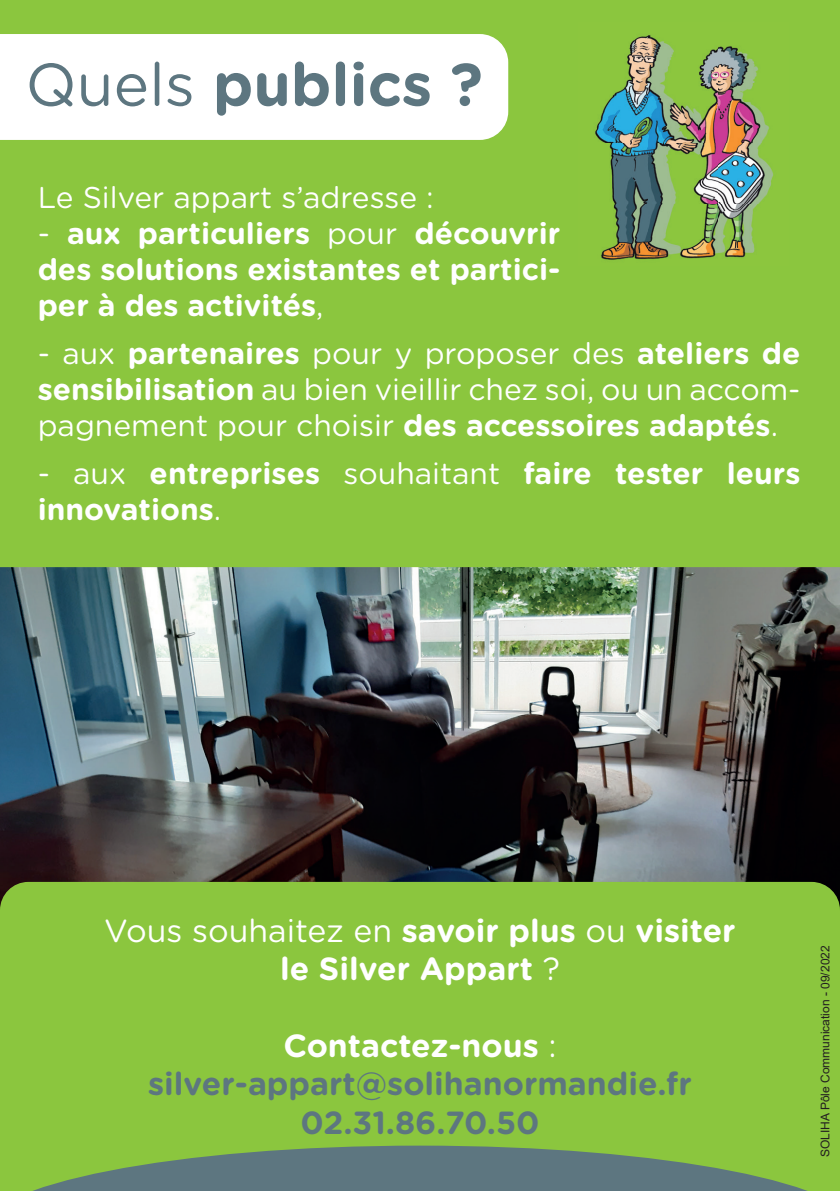
<style>
.page{position:relative;width:840px;height:1191px;background:#fff}
.page>*{position:absolute;margin:0;border:0;box-sizing:border-box;transform-origin:0 0}
.t1{font:700 60px "Gotham Rounded";color:#5d7680}
.t2{font:700 32px/38.4px "Gotham Rounded";color:#5d7680;text-align:center}
.t3{font:700 32px/38.4px "Gotham Rounded";color:#fff;text-align:center}
.t4{font:30px/36px "Gotham Rounded";color:#fff;text-align:justify}
.t5{font:700 30px/36px "Gotham Rounded";color:#fff;text-align:justify}
.t6{font:12px "Arial";color:#231f20}
.s1{font-weight:400}
.s2{font-weight:700}
.s3{color:#fff}
.s4{font-weight:400;color:#fff}
</style>
<div class="page">
<img style="left:0;top:567px;width:839px;height:315px">
<div style="left:0;top:882px;width:839px;height:263px;background:#8bc63e"></div>
<svg style="left:0;top:1145px;width:839px;height:46px;background:#6d9268"></svg>
<div style="left:0;top:0;width:839px;height:567px;background:#8bc63e"></div>
<img style="left:578px;top:23px;width:209px;height:242px">
<svg style="left:0;top:34px;width:508px;height:106px"></svg>
<h1 class="t1" style="left:26px;top:40px;width:458px"><span class="s1">Quels</span> publics ?</h1>
<p class="t4" style="left:38px;top:178px;width:397px">Le Silver appart s’adresse :</p>
<p class="t5" style="left:38px;top:214px;width:524px"><span class="s1">-</span> aux particuliers <span class="s1">pour</span> découvrir des solutions existantes et partici&shy;per à des activités<span class="s1">,</span></p>
<p class="t4" style="left:38px;top:334px;width:764px">- aux <span class="s2">partenaires</span> pour y proposer des <span class="s2">ateliers de sensibilisation</span> au bien vieillir chez soi, ou un accom&shy;pagnement pour choisir <span class="s2">des accessoires adaptés</span>.</p>
<p class="t5" style="left:38px;top:454px;width:764px"><span class="s1">- aux</span> entreprises <span class="s1">souhaitant</span> faire tester leurs innovations<span class="s1">.</span></p>
<p class="t3" style="left:104px;top:909px;width:632px"><span class="s1">Vous souhaitez en</span> savoir plus <span class="s1">ou</span> visiter le Silver Appart <span class="s1">?</span></p>
<p class="t2" style="left:148px;top:1025px;width:544px"><span class="s3">Contactez-nous</span> <span class="s4">: </span>silver-appart@solihanormandie.fr<br>02.31.86.70.50</p>
<p class="t6" style="left:816px;top:1157px;width:213px;rotate:-90deg">SOLIHA Pôle Communication - 09/2022</p>
</div>
